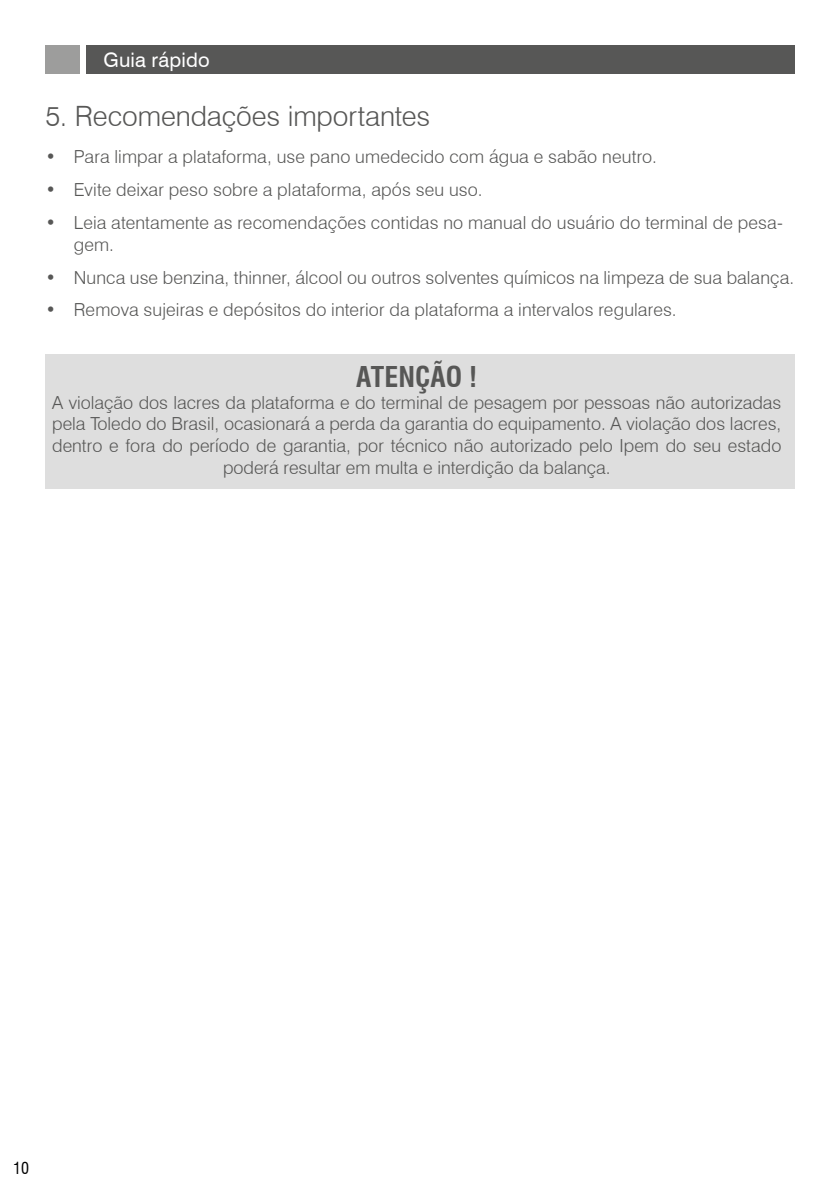
<style>
.page{position:relative;width:840px;height:1191px;background:#fff}
.page>*{position:absolute;margin:0;border:0;box-sizing:border-box;transform-origin:0 0}
.t1{font:300 28px "Swiss 721 BT";letter-spacing:-.005em;color:#575756}
.t2{font:700 condensed 28px "Swiss 721 BT";color:#575756}
.t3{font:20px "Swiss 721 BT";letter-spacing:.01em;color:#fff}
.t4{font:300 18px/21.6px "Swiss 721 BT";color:#575756}
.t5{font:condensed 16px "Swiss 721 BT";color:#000}
</style>
<div class="page">
<div style="left:86px;top:45px;width:708px;height:29px;background:#575756"></div>
<div style="left:45px;top:45px;width:35px;height:29px;background:#9d9d9c"></div>
<div style="left:45px;top:355px;width:749px;height:134px;background:#dedede"></div>
<p class="t3" style="left:103px;top:46px;width:108px">Guia rápido</p>
<h1 class="t1" style="left:45px;top:99px;width:386px">5. Recomendações importantes</h1>
<p class="t4" style="left:45px;top:146px;width:612px">• Para limpar a plataforma, use pano umedecido com água e sabão neutro.</p>
<p class="t4" style="left:45px;top:179px;width:438px">• Evite deixar peso sobre a plataforma, após seu uso.</p>
<p class="t4" style="left:74px;top:212px;width:710px;text-indent:-28px">• Leia atentamente as recomendações contidas no manual do usuário do terminal de pesa&shy;gem.</p>
<p class="t4" style="left:45px;top:266px;width:750px">• Nunca use benzina, thinner, álcool ou outros solventes químicos na limpeza de sua balança.</p>
<p class="t4" style="left:45px;top:299px;width:632px">• Remova sujeiras e depósitos do interior da plataforma a intervalos regulares.</p>
<h1 class="t2" style="left:356px;top:360px;width:122px">ATENÇÃO !</h1>
<p class="t4" style="left:52px;top:391px;width:730px;text-align:center">A violação dos lacres da plataforma e do terminal de pesagem por pessoas não autorizadas pela Toledo do Brasil, ocasionará a perda da garantia do equipamento. A violação dos lacres, dentro e fora do período de garantia, por técnico não autorizado pelo Ipem do seu estado poderá resultar em multa e interdição da balança.</p>
<p class="t5" style="left:13px;top:1159px;width:17px">10</p>
</div>
